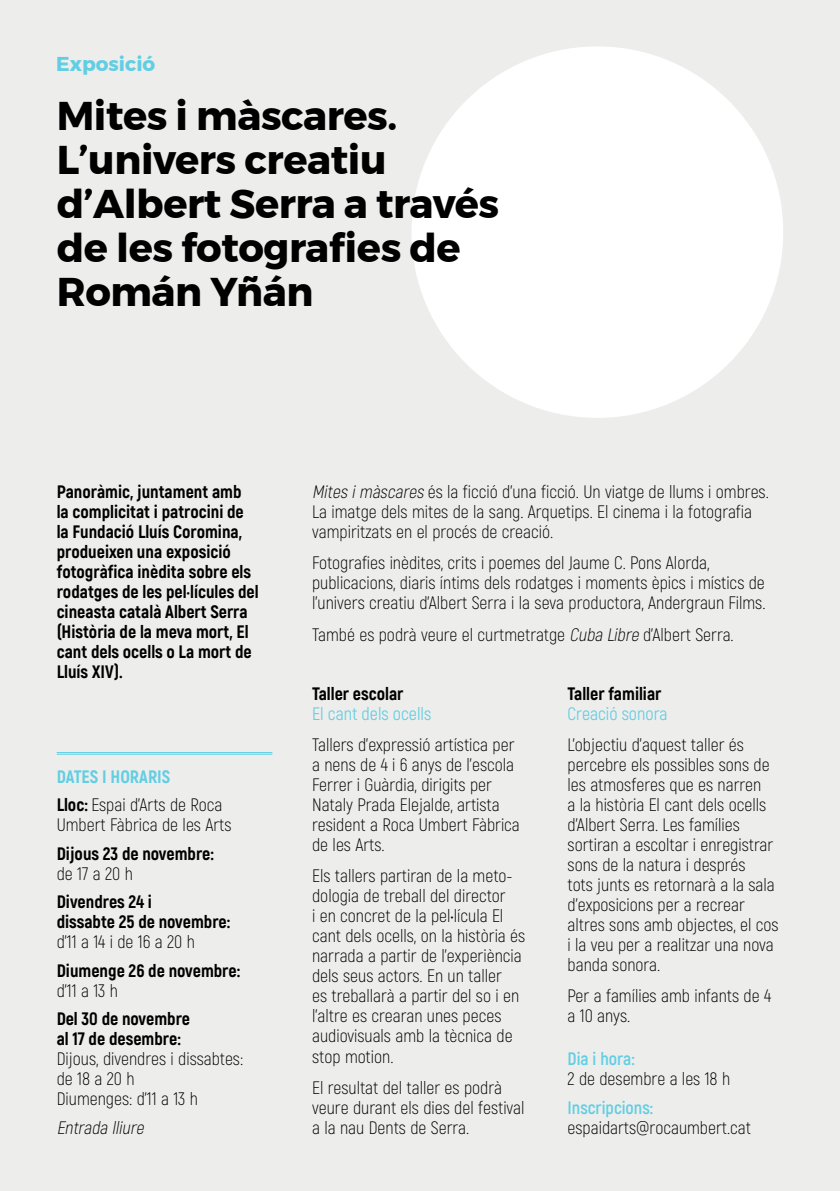
<style>
.page{position:relative;width:840px;height:1191px;background:#fff}
.page>*{position:absolute;margin:0;border:0;box-sizing:border-box;transform-origin:0 0}
.t1{font:700 40px/44px "Montserrat";letter-spacing:-.01em;color:#000}
.t2{font:700 20px "Montserrat";color:#62cee3}
.t3{font:300 18px/20px "Akrobat";color:#000}
.t4{font:800 18px/20px "Akrobat";color:#000}
.t5{font:18px "Akrobat";color:#62cee3}
.t6{font:700 18px "Akrobat";color:#62cee3}
.t7{font:italic 300 18px "Akrobat";color:#000}
.s1{font-weight:800;color:#62cee3}
.s2{font-weight:800}
.s3{font-style:italic}
</style>
<div class="page">
<div style="left:0;top:0;width:839px;height:1191px;background:#ededec"></div>
<div style="left:411px;top:46px;width:371px;height:372px;background:#fff;border-radius:50%"></div>
<hr style="left:57px;top:752px;width:215px;height:1px;background:#62cee3">
<hr style="left:57px;top:754px;width:215px;height:1px;background:#62cee3">
<p class="t2" style="left:56px;top:48px;width:101px">Exposició</p>
<h1 class="t1" style="left:57px;top:94px;width:443px">Mites i màscares.<br>L’univers creatiu d’Albert Serra a través de les fotografies de<br>Román Yñán</h1>
<p class="t4" style="left:57px;top:482px;width:203px">Panoràmic, juntament amb<br>la complicitat i patrocini de la Fundació Lluís Coromina, produeixen una exposició fotogràfica inèdita sobre els rodatges de les pel·lícules del cineasta català Albert Serra (Història de la meva mort, El cant dels ocells o La mort de<br>Lluís XIV).</p>
<p class="t3" style="left:57px;top:762px;width:167px;line-height:28.6px"><span class="s1">DATES I HORARIS<br></span><span class="s2">Lloc:</span> Espai d’Arts de Roca</p>
<p class="t3" style="left:57px;top:815px;width:176px">Umbert Fàbrica de les Arts</p>
<p class="t4" style="left:57px;top:843px;width:158px">Dijous 23 de novembre:</p>
<p class="t3" style="left:57px;top:863px;width:78px">de 17 a 20 h</p>
<p class="t4" style="left:57px;top:892px;width:175px">Divendres 24 i<br>dissabte 25 de novembre:</p>
<p class="t3" style="left:57px;top:932px;width:140px">d’11 a 14 i de 16 a 20 h</p>
<p class="t4" style="left:57px;top:960px;width:185px">Diumenge 26 de novembre:</p>
<p class="t3" style="left:57px;top:980px;width:63px">d’11 a 13 h</p>
<p class="t4" style="left:57px;top:1009px;width:135px">Del 30 de novembre al 17 de desembre:</p>
<p class="t3" style="left:57px;top:1049px;width:188px">Dijous, divendres i dissabtes: de 18 a 20 h<br>Diumenges: d’11 a 13 h</p>
<p class="t7" style="left:57px;top:1117px;width:92px">Entrada lliure</p>
<p class="t3" style="left:312px;top:481px;width:458px"><span class="s3">Mites imàscares</span> és la ficció d’una ficció. Un viatge de llums i ombres.<br>La imatge dels mites de la sang. Arquetips. El cinema i la fotografia vampiritzats en el procés de creació.</p>
<p class="t3" style="left:312px;top:553px;width:454px">Fotografies inèdites, crits i poemes del Jaume C. Pons Alorda, publicacions, diaris íntims dels rodatges i moments èpics i místics de l’univers creatiu d’Albert Serra i la seva productora, Andergraun Films.</p>
<p class="t3" style="left:312px;top:624px;width:423px">També es podrà veure el curtmetratge <span class="s3">Cuba Libre</span> d’Albert Serra.</p>
<p class="t4" style="left:312px;top:683px;width:93px">Taller escolar</p>
<p class="t5" style="left:312px;top:702px;width:121px">El cant dels ocells</p>
<p class="t3" style="left:312px;top:734px;width:209px">Tallers d’expressió artística per a nens de 4 i 6 anys de l’escola<br>Ferrer i Guàrdia, dirigits per<br>Nataly Prada Elejalde, artista resident a Roca Umbert Fàbrica de les Arts.</p>
<p class="t3" style="left:312px;top:866px;width:214px">Els tallers partiran de la meto&shy;dologia de treball del director<br>i en concret de la pel•lícula El cant dels ocells, on la història és narrada a partir de l’experiència dels seus actors. En un taller<br>es treballarà a partir del so i en l’altre es crearan unes peces audiovisuals amb la tècnica de stop motion.</p>
<p class="t3" style="left:312px;top:1077px;width:214px">El resultat del taller es podrà veure durant els dies del festival a la nau Dents de Serra.</p>
<p class="t4" style="left:567px;top:683px;width:95px">Taller familiar</p>
<p class="t5" style="left:567px;top:702px;width:101px">Creació sonora</p>
<p class="t3" style="left:567px;top:734px;width:212px">L’objectiu d’aquest taller és percebre els possibles sons de les atmosferes que es narren<br>a la història El cant dels ocells d’Albert Serra. Les famílies sortiran a escoltar i enregistrar sons de la natura i després<br>tots junts es retornarà a la sala d’exposicions per a recrear altres sons amb objectes, el cos i la veu per a realitzar una nova banda sonora.</p>
<p class="t3" style="left:567px;top:986px;width:205px">Per a famílies amb infants de 4 a 10 anys.</p>
<p class="t6" style="left:567px;top:1047px;width:69px">Dia i hora:</p>
<p class="t3" style="left:567px;top:1069px;width:164px">2 de desembre a les 18 h</p>
<p class="t6" style="left:567px;top:1096px;width:87px">Inscripcions:</p>
<p class="t3" style="left:567px;top:1117px;width:185px">espaidarts@rocaumbert.cat</p>
</div>
